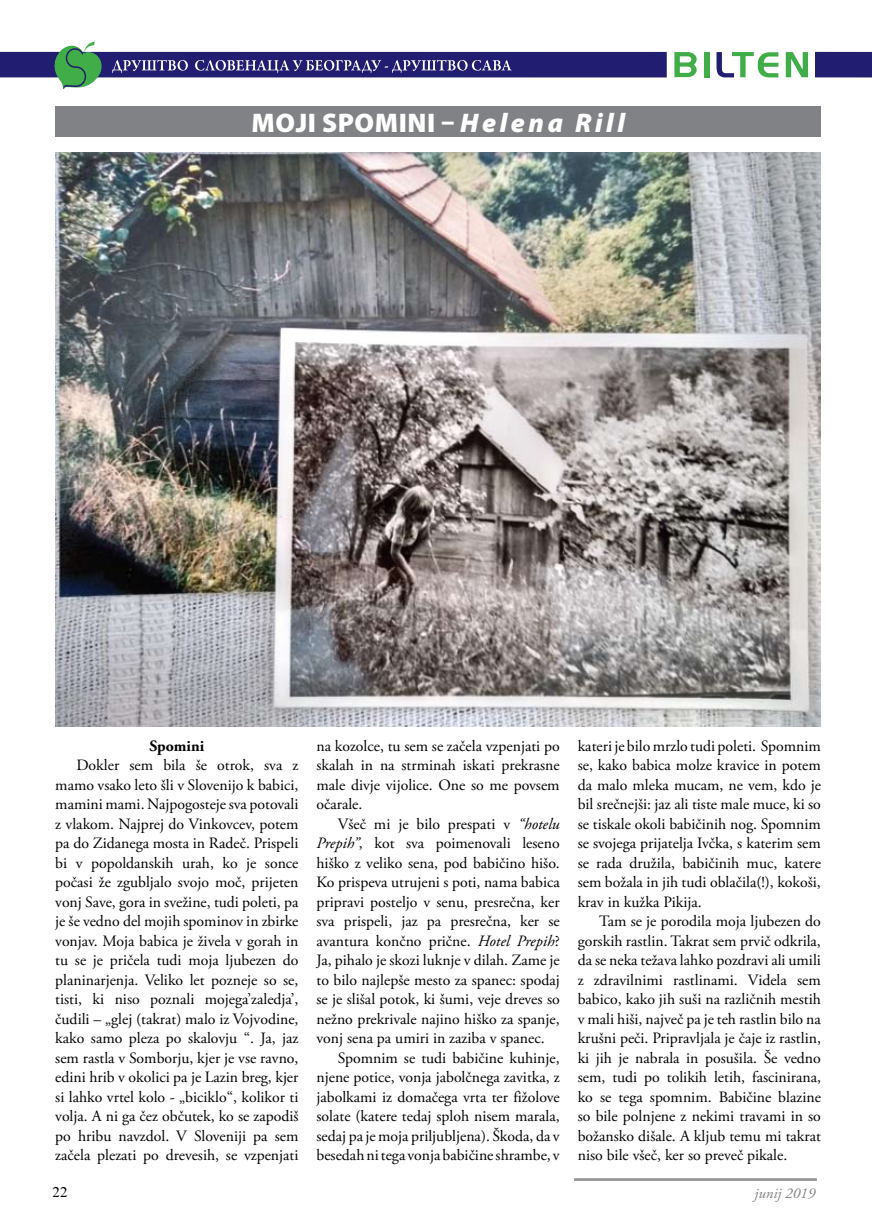
<style>
.page{position:relative;width:872px;height:1221px;background:#fff}
.page>*{position:absolute;margin:0;border:0;box-sizing:border-box;transform-origin:0 0}
.t1{font:900 27px "Myriad Pro";color:#fff}
.t2{font:italic 900 27px "Myriad Pro";letter-spacing:.13em;color:#fff}
.t3{font:15.75px/19.5px "Adobe Garamond Pro";color:#000;text-align:justify}
.t4{font:700 15.75px "Adobe Garamond Pro";color:#000}
.t5{font:italic 15px "Adobe Garamond Pro";color:#808285}
.t6{font:15px "C00 L";color:#000}
.s1{font-style:normal}
.s2{font-style:italic}
</style>
<div class="page">
<div style="left:0;top:52px;width:666px;height:25px;background:#211d70"></div>
<div style="left:704px;top:52px;width:5px;height:25px;background:#41ad49"></div>
<svg style="left:785px;top:52px;width:23px;height:25px"></svg>
<svg style="left:674px;top:52px;width:22px;height:25px"></svg>
<svg style="left:716px;top:52px;width:62px;height:25px"></svg>
<svg style="left:48px;top:42px;width:54px;height:47px"></svg>
<svg style="left:112px;top:60px;width:76px;height:13px"></svg>
<svg style="left:195px;top:60px;width:316px;height:13px"></svg>
<div style="left:815px;top:52px;width:57px;height:25px;background:#211d70"></div>
<hr style="left:574px;top:1178px;width:242px;height:2px;background:#939598">
<div style="left:55px;top:106px;width:766px;height:31px;background:#808285"></div>
<img style="left:55px;top:152px;width:766px;height:574px">
<h1 class="t1" style="left:251px;top:105px;width:38px">MOJI</h1>
<h1 class="t1" style="left:322px;top:105px;width:17px">SPOMINI</h1>
<h1 class="t2" style="left:441px;top:105px;width:185px"><span class="s1">–</span> Helena Rill</h1>
<p class="t4" style="left:150px;top:736px;width:56px">Spomini</p>
<p class="t3" style="left:55px;top:756px;width:245px;text-indent:21px">Dokler sem bila še otrok, sva z mamo vsako leto šli v Slovenijo k babici, mamini mami. Najpogosteje sva potovali z vlakom. Najprej do Vinkovcev, potem pa do Zidanega mosta in Radeč. Prispeli bi v popoldanskih urah, ko je sonce počasi že zgubljalo svojo moč, prijeten vonj Save, gora in svežine, tudi poleti, pa je še vedno del mojih spominov in zbirke vonjav. Moja babica je živela v gorah in tu se je pričela tudi moja ljubezen do planinarjenja. Veliko let pozneje so se, tisti, ki niso poznali mojega’zaledja’, čudili – „glej (takrat) malo iz Vojvodine, kako samo pleza po skalovju “. Ja, jaz sem rastla v Somborju, kjer je vse ravno, edini hrib v okolici pa je Lazin breg, kjer si lahko vrtel kolo - „biciklo“, kolikor ti volja. A ni ga čez občutek, ko se zapodiš po hribu navzdol. V Sloveniji pa sem začela plezati po drevesih, se vzpenjati</p>
<p class="t3" style="left:316px;top:736px;width:245px">na kozolce, tu sem se začela vzpenjati po skalah in na strminah iskati prekrasne male divje vijolice. One so me povsem očarale.</p>
<p class="t3" style="left:338px;top:814px;width:223px">Všeč mi je bilo prespati v <span class="s2">“hotelu</span></p>
<p class="t3" style="left:316px;top:834px;width:245px"><span class="s2">Prepih”</span>, kot sva poimenovali leseno</p>
<p class="t3" style="left:316px;top:853px;width:245px">hiško z veliko sena, pod babičino hišo.</p>
<p class="t3" style="left:316px;top:873px;width:245px">Ko prispeva utrujeni s poti, nama babica</p>
<p class="t3" style="left:316px;top:892px;width:245px">pripravi posteljo v senu, presrečna, ker</p>
<p class="t3" style="left:316px;top:912px;width:245px">sva prispeli, jaz pa presrečna, ker se</p>
<p class="t3" style="left:316px;top:931px;width:245px">avantura končno prične. <span class="s2">Hotel Prepih</span>?</p>
<p class="t3" style="left:316px;top:951px;width:245px">Ja, pihalo je skozi luknje v dilah. Zame je</p>
<p class="t3" style="left:316px;top:970px;width:245px">to bilo najlepše mesto za spanec: spodaj</p>
<p class="t3" style="left:316px;top:990px;width:245px">se je slišal potok, ki šumi, veje dreves so</p>
<p class="t3" style="left:316px;top:1009px;width:245px">nežno prekrivale najino hiško za spanje,</p>
<p class="t3" style="left:316px;top:1028px;width:230px">vonj sena pa umiri in zaziba v spanec.</p>
<p class="t3" style="left:338px;top:1048px;width:223px">Spomnim se tudi babičine kuhinje,</p>
<p class="t3" style="left:316px;top:1067px;width:245px">njene potice, vonja jabolčnega zavitka, z</p>
<p class="t3" style="left:316px;top:1087px;width:245px">jabolkami iz domačega vrta ter fižolove</p>
<p class="t3" style="left:316px;top:1106px;width:245px">solate (katere tedaj sploh nisem marala,</p>
<p class="t3" style="left:316px;top:1126px;width:245px">sedaj pa je moja priljubljena). Škoda, da v</p>
<p class="t3" style="left:316px;top:1145px;width:245px">besedah ni tega vonja babičine shrambe, v</p>
<p class="t3" style="left:578px;top:736px;width:245px">kateri je bilo mrzlo tudi poleti. Spomnim se, kako babica molze kravice in potem da malo mleka mucam, ne vem, kdo je bil srečnejši: jaz ali tiste male muce, ki so se tiskale okoli babičinih nog. Spomnim se svojega prijatelja Ivčka, s katerim sem se rada družila, babičinih muc, katere sem božala in jih tudi oblačila(!), kokoši, krav in kužka Pikija.</p>
<p class="t3" style="left:578px;top:911px;width:245px;text-indent:21px">Tam se je porodila moja ljubezen do gorskih rastlin. Takrat sem prvič odkrila, da se neka težava lahko pozdravi ali umili z zdravilnimi rastlinami. Videla sem babico, kako jih suši na različnih mestih v mali hiši, največ pa je teh rastlin bilo na krušni peči. Pripravljala je čaje iz rastlin, ki jih je nabrala in posušila. Še vedno sem, tudi po tolikih letih, fascinirana, ko se tega spomnim. Babičine blazine so bile polnjene z nekimi travami in so božansko dišale. A kljub temu mi takrat niso bile všeč, ker so preveč pikale.</p>
<p class="t6" style="left:53px;top:1183px;width:16px">22</p>
<p class="t5" style="left:754px;top:1183px;width:62px">junij 2019</p>
</div>
